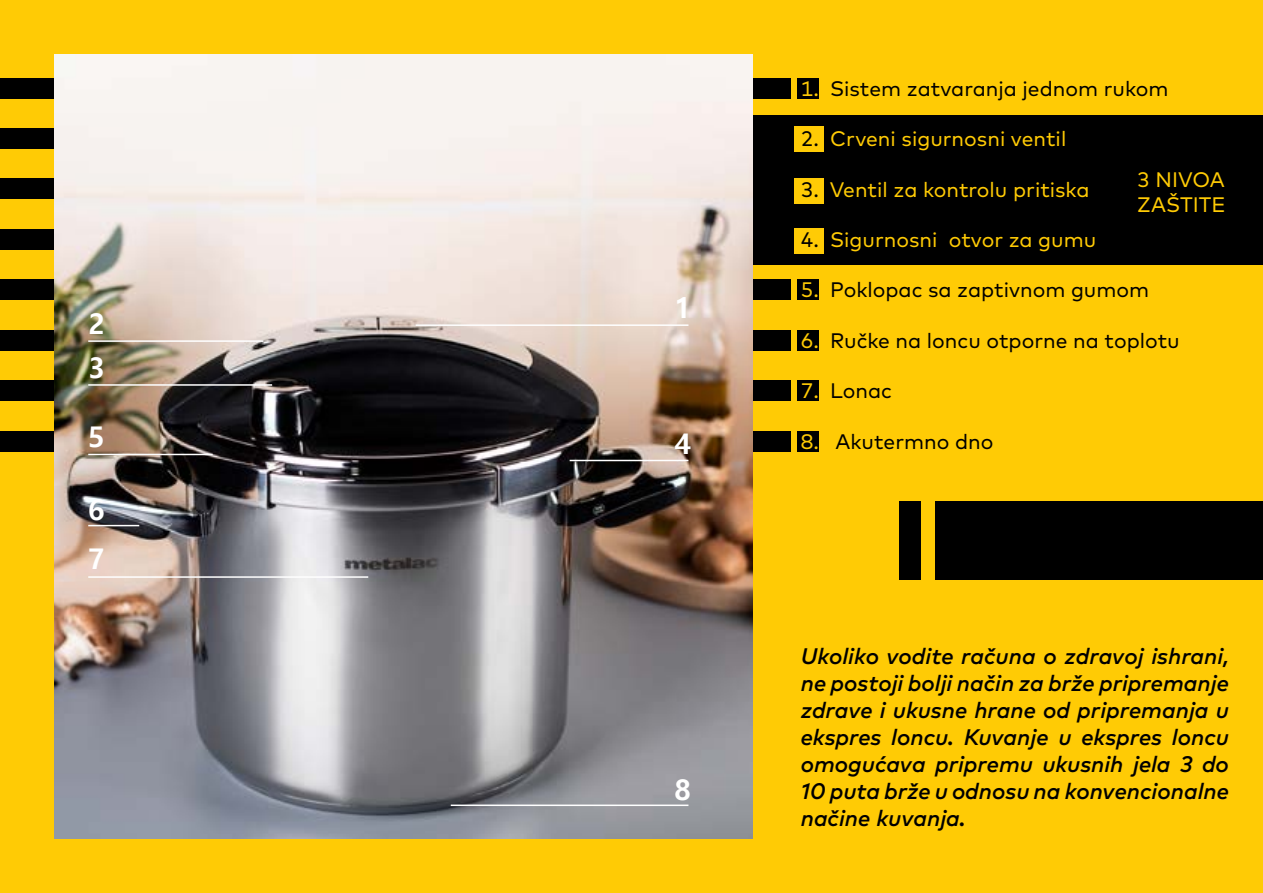
<style>
.page{position:relative;width:1263px;height:893px;background:#ffcb05}
.page>*{position:absolute;margin:0;border:0;box-sizing:border-box;transform-origin:0 0}
.t1{font:700 28.5px/43.7px "Malgun Gothic";color:#fff}
.t2{font:italic 500 22.5px/27px "Mark Pro";color:#000;text-align:justify}
.t3{font:21px "Mark";color:#000}
.t4{font:21px/25.2px "Mark";color:#ffcb05}
.s1{color:#ffcb05}
.s2{color:#000}
</style>
<div class="page">
<div style="left:753px;top:115px;width:510px;height:150px;background:#000"></div>
<div style="left:797px;top:78px;width:22px;height:21px;background:#000"></div>
<div style="left:0;top:129px;width:790px;height:20px;background:#000"></div>
<div style="left:0;top:78px;width:790px;height:21px;background:#000"></div>
<div style="left:797px;top:279px;width:22px;height:21px;background:#000"></div>
<div style="left:797px;top:330px;width:22px;height:21px;background:#000"></div>
<div style="left:797px;top:380px;width:22px;height:21px;background:#000"></div>
<div style="left:797px;top:432px;width:22px;height:20px;background:#000"></div>
<div style="left:0;top:432px;width:790px;height:20px;background:#000"></div>
<div style="left:0;top:380px;width:790px;height:21px;background:#000"></div>
<div style="left:0;top:330px;width:790px;height:21px;background:#000"></div>
<div style="left:0;top:279px;width:790px;height:21px;background:#000"></div>
<div style="left:0;top:229px;width:790px;height:20px;background:#000"></div>
<div style="left:0;top:179px;width:790px;height:20px;background:#000"></div>
<div style="left:935px;top:501px;width:328px;height:78px;background:#000"></div>
<div style="left:899px;top:501px;width:22px;height:78px;background:#000"></div>
<img style="left:54px;top:54px;width:699px;height:785px">
<hr style="left:88px;top:340px;width:175px;height:2px;background:#fff">
<hr style="left:88px;top:384px;width:184px;height:2px;background:#fff">
<hr style="left:88px;top:454px;width:125px;height:1px;background:#fff">
<hr style="left:88px;top:576px;width:280px;height:2px;background:#fff">
<hr style="left:88px;top:525px;width:51px;height:1px;background:#fff">
<hr style="left:416px;top:324px;width:272px;height:2px;background:#fff">
<hr style="left:570px;top:460px;width:118px;height:1px;background:#fff">
<hr style="left:451px;top:804px;width:237px;height:2px;background:#fff">
<div style="left:794px;top:126px;width:30px;height:25px;background:#ffcb05"></div>
<div style="left:794px;top:178px;width:30px;height:26px;background:#ffcb05"></div>
<div style="left:794px;top:228px;width:30px;height:26px;background:#ffcb05"></div>
<p class="t1" style="left:88px;top:302px;width:18px">2<br>3</p>
<p class="t1" style="left:674px;top:286px;width:18px">1</p>
<p class="t1" style="left:88px;top:415px;width:18px">5</p>
<p class="t1" style="left:674px;top:422px;width:18px">4</p>
<p class="t1" style="left:88px;top:488px;width:18px">6</p>
<p class="t1" style="left:88px;top:537px;width:18px">7</p>
<p class="t1" style="left:674px;top:768px;width:18px">8</p>
<p class="t3" style="left:801px;top:76px;width:369px"><span class="s1">1.</span> Sistem zatvaranja jednom rukom</p>
<p class="t4" style="left:801px;top:126px;width:267px"><span class="s2">2.</span> Crveni sigurnosni ventil</p>
<p class="t4" style="left:801px;top:177px;width:290px"><span class="s2">3.</span> Ventil za kontrolu pritiska</p>
<p class="t4" style="left:801px;top:227px;width:297px"><span class="s2">4.</span> Sigurnosni otvor za gumu</p>
<p class="t3" style="left:801px;top:278px;width:350px"><span class="s1">5.</span> Poklopac sa zaptivnom gumom</p>
<p class="t3" style="left:801px;top:328px;width:380px"><span class="s1">6.</span> Ručke na loncu otporne na toplotu</p>
<p class="t3" style="left:801px;top:379px;width:93px"><span class="s1">7.</span> Lonac</p>
<p class="t3" style="left:801px;top:429px;width:194px"><span class="s1">8.</span> Akutermno dno</p>
<p class="t4" style="left:1137px;top:167px;width:90px">3 NIVOA<br>ZAŠTITE</p>
<p class="t2" style="left:801px;top:641px;width:430px">Ukoliko vodite računa o zdravoj ishrani, ne postoji bolji način za brže pripremanje zdrave i ukusne hrane od pripremanja u ekspres loncu. Kuvanje u ekspres loncu omogućava pripremu ukusnih jela 3 do 10 puta brže u odnosu na konvencionalne načine kuvanja.</p>
</div>
